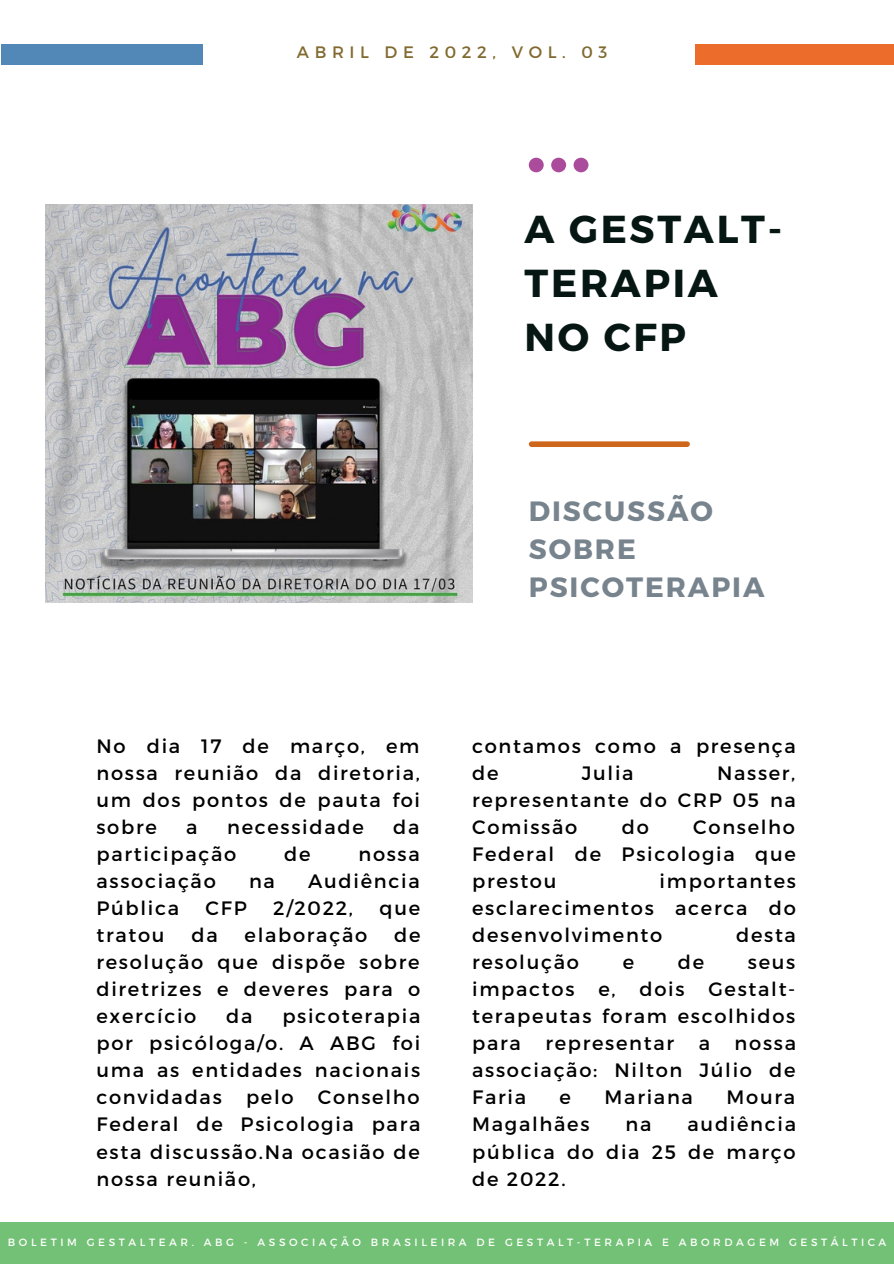
<style>
.page{position:relative;width:894px;height:1264px;background:#fff}
.page>*{position:absolute;margin:0;border:0;box-sizing:border-box;transform-origin:0 0}
.t1{font:700 38.85px/54px "Montserrat";letter-spacing:.07em;color:#051613}
.t2{font:700 27.9px/38.2px "Montserrat";letter-spacing:.07em;color:#77838d}
.t3{font:19.35px/27px "Montserrat";letter-spacing:.09em;color:#000;text-align:justify}
.t4{font:16.5px "Montserrat";letter-spacing:.34em;color:#816a2f}
.t5{font:10.5px "Montserrat";letter-spacing:.34em;color:#fff}
</style>
<div class="page">
<svg style="left:528px;top:158px;width:60px;height:14px"></svg>
<div style="left:531px;top:441px;width:156px;height:6px;background:#ce661c"></div>
<div style="left:2px;top:44px;width:201px;height:20px;background:#5188b8"></div>
<div style="left:694px;top:44px;width:199px;height:20px;background:#ec6d2b"></div>
<div style="left:0;top:1221px;width:893px;height:42px;background:#73c176"></div>
<img style="left:45px;top:204px;width:427px;height:399px">
<p class="t4" style="left:297px;top:42px;width:312px">ABRIL DE 2022, VOL. 03</p>
<p class="t1" style="left:524px;top:200px;width:259px">A GESTALT-<br>TERAPIA</p>
<p class="t1" style="left:524px;top:308px;width:163px">NO CFP</p>
<p class="t2" style="left:528px;top:490px;width:237px">DISCUSSÃO<br>SOBRE<br>PSICOTERAPIA</p>
<p class="t3" style="left:96px;top:731px;width:325px">No dia 17 de março, em nossa reunião da diretoria, um dos pontos de pauta foi sobre</p>
<p class="t3" style="left:186px;top:812px;width:13px">a</p>
<p class="t3" style="left:227px;top:812px;width:138px">necessidade</p>
<p class="t3" style="left:393px;top:812px;width:28px">da</p>
<p class="t3" style="left:96px;top:839px;width:141px">participação</p>
<p class="t3" style="left:284px;top:839px;width:28px">de</p>
<p class="t3" style="left:358px;top:839px;width:63px">nossa</p>
<p class="t3" style="left:96px;top:866px;width:121px">associação</p>
<p class="t3" style="left:249px;top:866px;width:27px">na</p>
<p class="t3" style="left:308px;top:866px;width:113px">Audiência</p>
<p class="t3" style="left:96px;top:893px;width:84px">Pública</p>
<p class="t3" style="left:205px;top:893px;width:43px">CFP</p>
<p class="t3" style="left:273px;top:893px;width:81px">2/2022,</p>
<p class="t3" style="left:379px;top:893px;width:42px">que</p>
<p class="t3" style="left:96px;top:920px;width:70px">tratou</p>
<p class="t3" style="left:191px;top:920px;width:28px">da</p>
<p class="t3" style="left:244px;top:920px;width:124px">elaboração</p>
<p class="t3" style="left:96px;top:920px;width:325px;text-indent:297px">de resolução que dispõe sobre diretrizes e deveres para o exercício</p>
<p class="t3" style="left:96px;top:1001px;width:325px;text-indent:186px">psicoterapia por psicóloga/o. A ABG foi uma as entidades nacionais convidadas pelo Conselho Federal de Psicologia para esta discussão.Na ocasião de nossa reunião,</p>
<p class="t3" style="left:226px;top:1001px;width:28px">da</p>
<p class="t3" style="left:472px;top:731px;width:325px">contamos como a presença de</p>
<p class="t3" style="left:581px;top:758px;width:53px">Julia</p>
<p class="t3" style="left:472px;top:758px;width:325px;text-indent:245px">Nasser, representante do CRP 05 na Comissão</p>
<p class="t3" style="left:472px;top:812px;width:325px;text-indent:221px">Conselho Federal de Psicologia que prestou</p>
<p class="t3" style="left:621px;top:812px;width:29px">do</p>
<p class="t3" style="left:472px;top:866px;width:325px;text-indent:187px">importantes esclarecimentos acerca do desenvolvimento</p>
<p class="t3" style="left:736px;top:920px;width:61px">desta</p>
<p class="t3" style="left:472px;top:947px;width:108px">resolução</p>
<p class="t3" style="left:622px;top:947px;width:13px">e</p>
<p class="t3" style="left:677px;top:947px;width:28px">de</p>
<p class="t3" style="left:472px;top:947px;width:324px;text-indent:276px">seus impactos e, dois Gestalt&shy;terapeutas foram escolhidos para</p>
<p class="t3" style="left:545px;top:1028px;width:130px">representar</p>
<p class="t3" style="left:698px;top:1028px;width:13px">a</p>
<p class="t3" style="left:472px;top:1028px;width:325px;text-indent:262px">nossa associação: Nilton Júlio de Faria</p>
<p class="t3" style="left:559px;top:1083px;width:13px">e</p>
<p class="t3" style="left:604px;top:1083px;width:90px">Mariana</p>
<p class="t3" style="left:726px;top:1083px;width:70px">Moura</p>
<p class="t3" style="left:472px;top:1110px;width:119px">Magalhães</p>
<p class="t3" style="left:625px;top:1110px;width:27px">na</p>
<p class="t3" style="left:472px;top:1110px;width:325px;text-indent:215px">audiência pública do dia 25 de março de 2022.</p>
<p class="t5" style="left:8px;top:1235px;width:879px">BOLETIM GESTALTEAR. ABG - ASSOCIAÇÃO BRASILEIRA DE GESTALT-TERAPIA E ABORDAGEM GESTÁLTICA</p>
</div>
